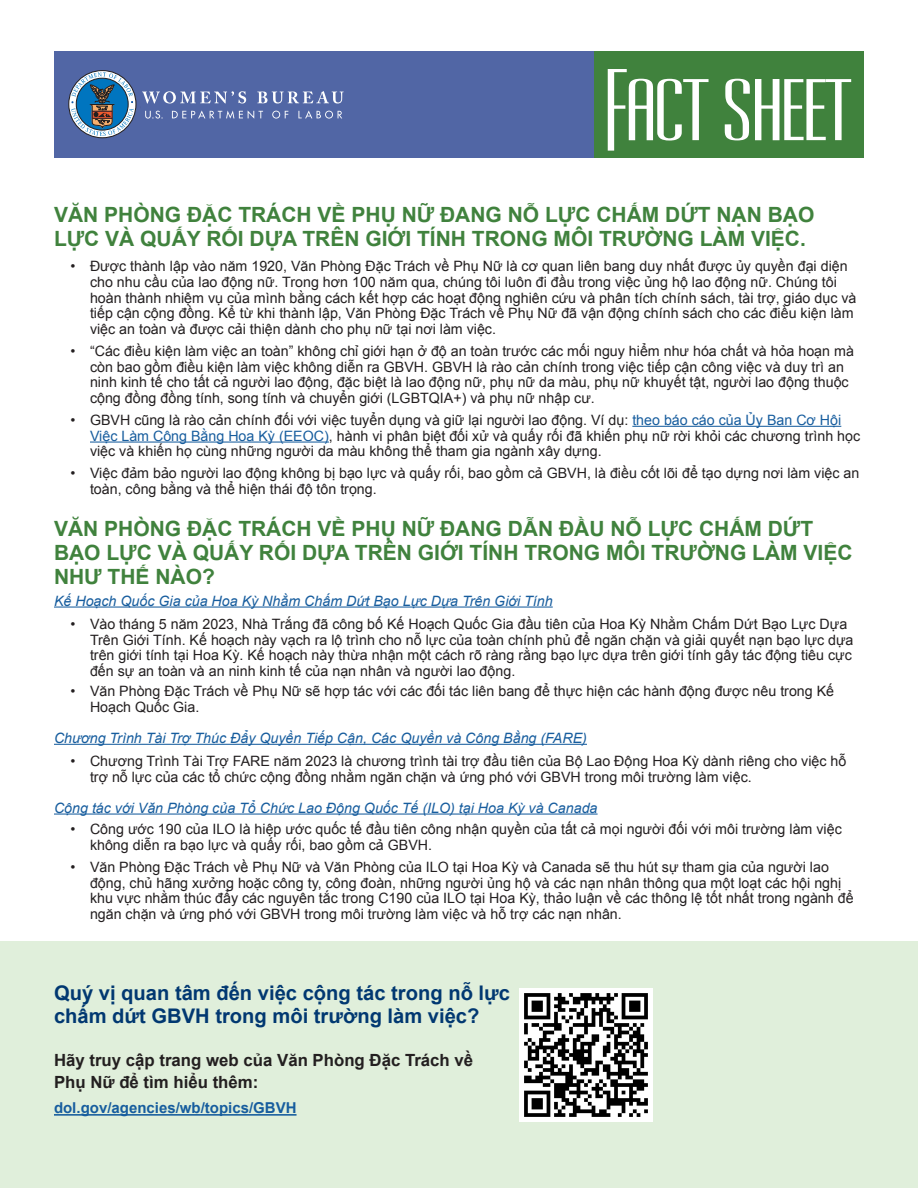
<style>
.page{position:relative;width:918px;height:1188px;background:#fff}
.page>*{position:absolute;margin:0;border:0;box-sizing:border-box;transform-origin:0 0}
.Subhead_1{font:700 21px/24px "Arial";color:#40823d}
.Main_Title{font:700 20.1px/22.5px "Arial";color:#013871}
.Body_text{font:700 16.8px/21.9px "Arial";color:#231f20}
.Body_text-2{font:700 15px "Arial";color:#175d9e}
.t1{font:14.25px/15.8px "Arial";color:#231f20}
.Hyperlink{font:italic 14.25px "Arial";color:#175d9e}
.s1{color:#175d9e}
</style>
<div class="page">
<div style="left:589px;top:51px;width:275px;height:107px;background:#40823d"></div>
<svg style="left:608px;top:69px;width:243px;height:82px"></svg>
<div style="left:54px;top:51px;width:540px;height:107px;background:#5166a5"></div>
<svg style="left:142px;top:91px;width:202px;height:28px"></svg>
<div style="left:68px;top:70px;width:68px;height:68px;border:1px solid #231f20;border-radius:50%"></div>
<svg style="left:71px;top:72px;width:63px;height:64px;background:#6187a7"></svg>
<div style="left:0;top:941px;width:918px;height:247px;background:#e0efdb"></div>
<hr style="left:632px;top:426px;width:209px;height:1px;background:#175d9e">
<hr style="left:90px;top:442px;width:239px;height:1px;background:#175d9e">
<hr style="left:54px;top:607px;width:499px;height:1px;background:#175d9e">
<hr style="left:54px;top:744px;width:533px;height:1px;background:#175d9e">
<hr style="left:54px;top:814px;width:544px;height:1px;background:#175d9e">
<hr style="left:54px;top:1114px;width:243px;height:2px;background:#175d9e">
<img style="left:520px;top:988px;width:133px;height:134px">
<p class="Subhead_1" style="left:54px;top:204px;width:762px">VĂN PHÒNG ĐẶC TRÁCH VỀ PHỤ NỮ ĐANG NỖ LỰC CHẤM DỨT NẠN BẠO<br>LỰC VÀ QUẤY RỐI DỰA TRÊN GIỚI TÍNH TRONG MÔI TRƯỜNG LÀM VIỆC.</p>
<p class="t1" style="left:90px;top:258px;width:768px;text-indent:-20px">• Được thành lập vào năm 1920, Văn Phòng Đặc Trách về Phụ Nữ là cơ quan liên bang duy nhất được ủy quyền đại diện cho nhu cầu của lao động nữ. Trong hơn 100 năm qua, chúng tôi luôn đi đầu trong việc ủng hộ lao động nữ. Chúng tôi hoàn thành nhiệm vụ của mình bằng cách kết hợp các hoạt động nghiên cứu và phân tích chính sách, tài trợ, giáo dục và tiếp cận cộng đồng. Kể từ khi thành lập, Văn Phòng Đặc Trách về Phụ Nữ đã vận động chính sách cho các điều kiện làm việc an toàn và được cải thiện dành cho phụ nữ tại nơi làm việc.</p>
<p class="t1" style="left:90px;top:343px;width:765px;text-indent:-20px">• “Các điều kiện làm việc an toàn” không chỉ giới hạn ở độ an toàn trước các mối nguy hiểm như hóa chất và hỏa hoạn mà còn bao gồm điều kiện làm việc không diễn ra GBVH. GBVH là rào cản chính trong việc tiếp cận công việc và duy trì an ninh kinh tế cho tất cả người lao động, đặc biệt là lao động nữ, phụ nữ da màu, phụ nữ khuyết tật, người lao động thuộc cộng đồng đồng tính, song tính và chuyển giới (LGBTQIA+) và phụ nữ nhập cư.</p>
<p class="t1" style="left:90px;top:412px;width:772px;text-indent:-20px">• GBVH cũng là rào cản chính đối với việc tuyển dụng và giữ lại người lao động. Ví dụ: <span class="s1">theo báo cáo của Ủy Ban Cơ Hội<br>Việc Làm Công Bằng Hoa Kỳ (EEOC)</span>, hành vi phân biệt đối xử và quấy rối đã khiến phụ nữ rời khỏi các chương trình học việc và khiến họ cùng những người da màu không thể tham gia ngành xây dựng.</p>
<p class="t1" style="left:90px;top:465px;width:771px;text-indent:-20px">• Việc đảm bảo người lao động không bị bạo lực và quấy rối, bao gồm cả GBVH, là điều cốt lõi để tạo dựng nơi làm việc an toàn, công bằng và thể hiện thái độ tôn trọng.</p>
<p class="Subhead_1" style="left:54px;top:517px;width:800px">VĂN PHÒNG ĐẶC TRÁCH VỀ PHỤ NỮ ĐANG DẪN ĐẦU NỖ LỰC CHẤM DỨT<br>BẠO LỰC VÀ QUẤY RỐI DỰA TRÊN GIỚI TÍNH TRONG MÔI TRƯỜNG LÀM VIỆC<br>NHƯ THẾ NÀO?</p>
<p class="Hyperlink" style="left:54px;top:591px;width:500px">Kế Hoạch Quốc Gia của Hoa Kỳ Nhằm Chấm Dứt Bạo Lực Dựa Trên Giới Tính</p>
<p class="t1" style="left:90px;top:616px;width:765px;text-indent:-20px">• Vào tháng 5 năm 2023, Nhà Trắng đã công bố Kế Hoạch Quốc Gia đầu tiên của Hoa Kỳ Nhằm Chấm Dứt Bạo Lực Dựa Trên Giới Tính. Kế hoạch này vạch ra lộ trình cho nỗ lực của toàn chính phủ để ngăn chặn và giải quyết nạn bạo lực dựa trên giới tính tại Hoa Kỳ. Kế hoạch này thừa nhận một cách rõ ràng rằng bạo lực dựa trên giới tính gây tác động tiêu cực đến sự an toàn và an ninh kinh tế của nạn nhân và người lao động.</p>
<p class="t1" style="left:90px;top:684px;width:746px;text-indent:-20px">• Văn Phòng Đặc Trách về Phụ Nữ sẽ hợp tác với các đối tác liên bang để thực hiện các hành động được nêu trong Kế<br>Hoạch Quốc Gia.</p>
<p class="Hyperlink" style="left:54px;top:729px;width:535px">Chương Trình Tài Trợ Thúc Đẩy Quyền Tiếp Cận, Các Quyền và Công Bằng (FARE)</p>
<p class="t1" style="left:90px;top:753px;width:758px;text-indent:-20px">• Chương Trình Tài Trợ FARE năm 2023 là chương trình tài trợ đầu tiên của Bộ Lao Động Hoa Kỳ dành riêng cho việc hỗ trợ nỗ lực của các tổ chức cộng đồng nhằm ngăn chặn và ứng phó với GBVH trong môi trường làm việc.</p>
<p class="Hyperlink" style="left:54px;top:798px;width:545px">Cộng tác với Văn Phòng của Tổ Chức Lao Động Quốc Tế (ILO) tại Hoa Kỳ và Canada</p>
<p class="t1" style="left:90px;top:822px;width:753px;text-indent:-20px">• Công ước 190 của ILO là hiệp ước quốc tế đầu tiên công nhận quyền của tất cả mọi người đối với môi trường làm việc không diễn ra bạo lực và quấy rối, bao gồm cả GBVH.</p>
<p class="t1" style="left:90px;top:859px;width:765px;text-indent:-20px">• Văn Phòng Đặc Trách về Phụ Nữ và Văn Phòng của ILO tại Hoa Kỳ và Canada sẽ thu hút sự tham gia của người lao động, chủ hãng xưởng hoặc công ty, công đoàn, những người ủng hộ và các nạn nhân thông qua một loạt các hội nghị khu vực nhằm thúc đẩy các nguyên tắc trong C190 của ILO tại Hoa Kỳ, thảo luận về các thông lệ tốt nhất trong ngành để ngăn chặn và ứng phó với GBVH trong môi trường làm việc và hỗ trợ các nạn nhân.</p>
<p class="Main_Title" style="left:54px;top:982px;width:457px">Quý vị quan tâm đến việc cộng tác trong nỗ lực chấm dứt GBVH trong môi trường làm việc?</p>
<p class="Body_text" style="left:54px;top:1050px;width:421px">Hãy truy cập trang web của Văn Phòng Đặc Trách về<br>Phụ Nữ để tìm hiểu thêm:</p>
<p class="Body_text-2" style="left:54px;top:1098px;width:244px">dol.gov/agencies/wb/topics/GBVH</p>
</div>
